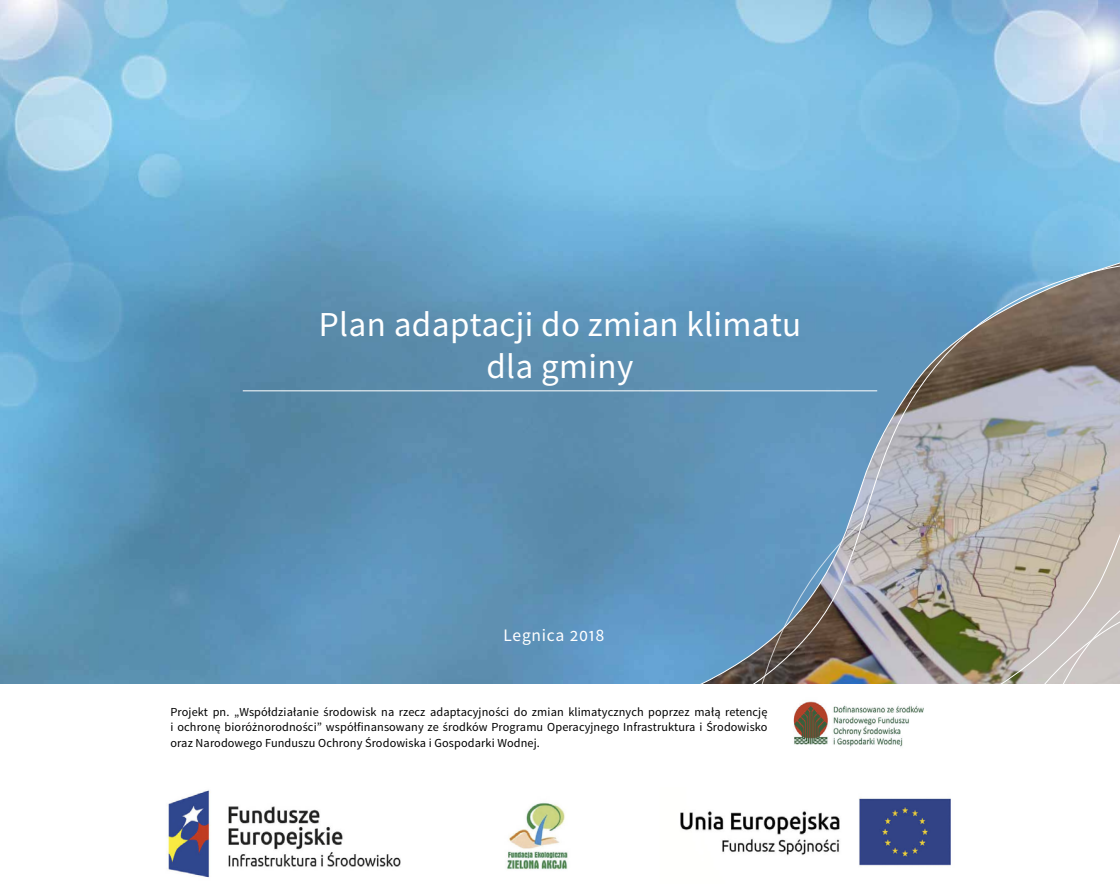
<style>
.page{position:relative;width:1120px;height:896px;background:#fff}
.page>*{position:absolute;margin:0;border:0;box-sizing:border-box;transform-origin:0 0}
.t1{font:35px/42px "Source Sans Pro";letter-spacing:.01em;color:#fff;text-align:center}
.t2{font:17.5px "Source Sans Pro";letter-spacing:.04em;color:#fff}
.t3{font:12.25px/15.8px "Source Sans Pro";letter-spacing:.01em;color:#000;text-align:justify}
</style>
<div class="page">
<img style="left:0;top:0;width:1120px;height:684px">
<svg style="left:683px;top:261px;width:301px;height:423px;background:#5f95bc"></svg>
<hr style="left:243px;top:390px;width:634px;height:1px;background:#fff">
<img style="left:167px;top:701px;width:784px;height:177px">
<svg style="left:743px;top:262px;width:241px;height:422px;background:#7b96a8"></svg>
<svg style="left:984px;top:223px;width:136px;height:461px;background:#a5a7a8"></svg>
<div style="left:168px;top:689px;width:602px;height:75px;background:#fff"></div>
<h1 class="t1" style="left:319px;top:304px;width:484px">Plan adaptacji do zmian klimatu dla gminy</h1>
<h2 class="t2" style="left:504px;top:624px;width:102px">Legnica 2018</h2>
<p class="t3" style="left:170px;top:704px;width:599px">Projekt pn. „Współdziałanie środowisk na rzecz adaptacyjności do zmian klimatycznych poprzez małą retencję i ochronę bioróżnorodności” współfinansowany ze środków Programu Operacyjnego Infrastruktura i Środowisko oraz Narodowego Funduszu Ochrony Środowiska i Gospodarki Wodnej.</p>
</div>
